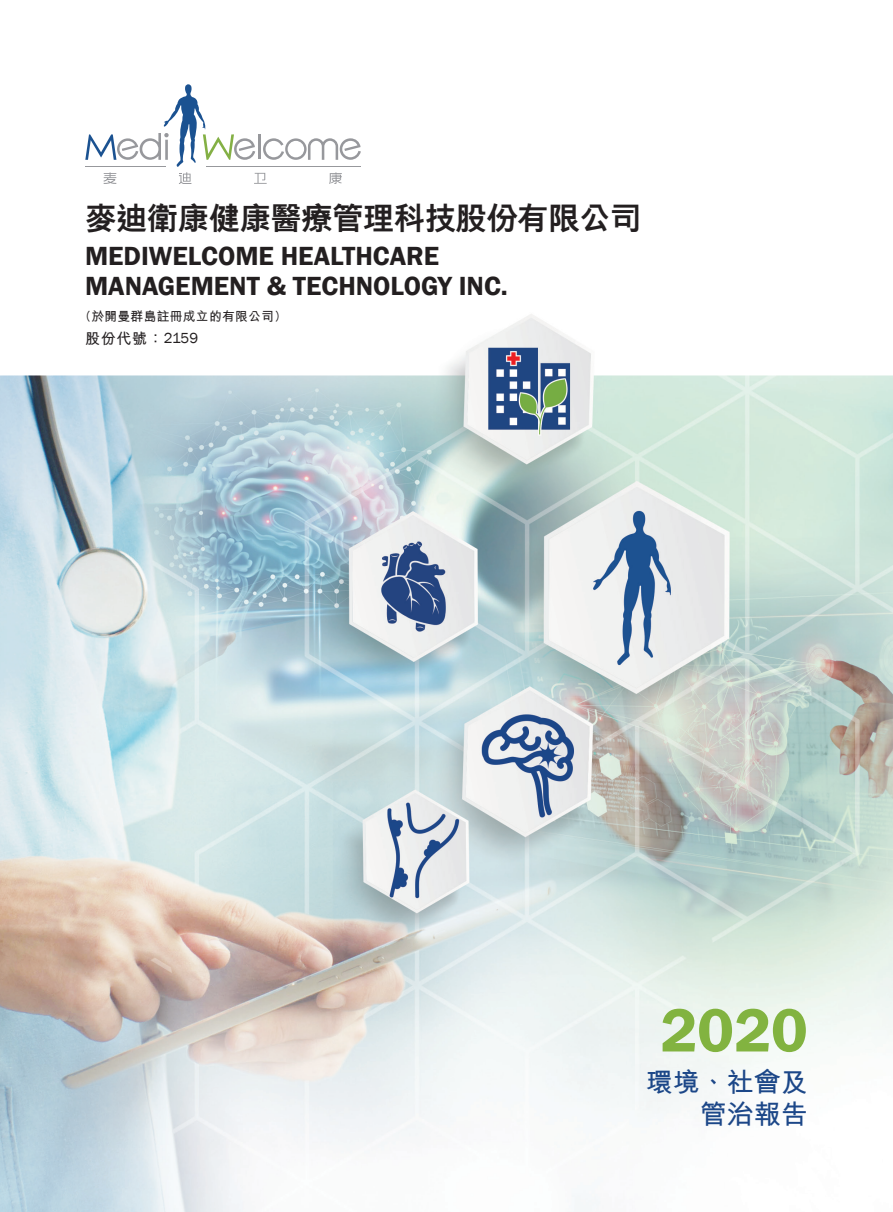
<style>
.page{position:relative;width:893px;height:1212px;background:#fff}
.page>*{position:absolute;margin:0;border:0;box-sizing:border-box;transform-origin:0 0}
.t1{font:600 61.5px "ITC Franklin Gothic Std";color:#82b340}
.t2{font:800 31.5px "M Hei HK";letter-spacing:-.02em;color:#231f20}
.t3{font:600 27px/30px "Franklin Gothic";color:#231f20}
.t4{font:700 27px/32.4px "M Hei HK";color:#1c4788;text-align:right}
.t5{font:700 15px "M Hei HK";color:#231f20}
.t6{font:700 12.75px "M Hei HK";letter-spacing:.025em;color:#231f20}
.s1{font-family:"Franklin Gothic";font-weight:400}
</style>
<div class="page">
<img style="left:0;top:314px;width:893px;height:898px">
<svg style="left:85px;top:84px;width:276px;height:100px"></svg>
<p class="t2" style="left:85px;top:203px;width:558px">麥迪衛康健康醫療管理科技股份有限公司</p>
<p class="t3" style="left:85px;top:242px;width:424px">MEDIWELCOME HEALTHCARE<br>MANAGEMENT &amp; TECHNOLOGY INC.</p>
<p class="t6" style="left:85px;top:307px;width:197px">(於開曼群島註冊成立的有限公司(</p>
<p class="t5" style="left:85px;top:328px;width:115px">股份代號：<span class="s1">2159</span></p>
<h1 class="t1" style="left:660px;top:994px;width:149px">2020</h1>
<p class="t4" style="left:646px;top:1063px;width:163px">環境、社會及管治報告</p>
</div>
